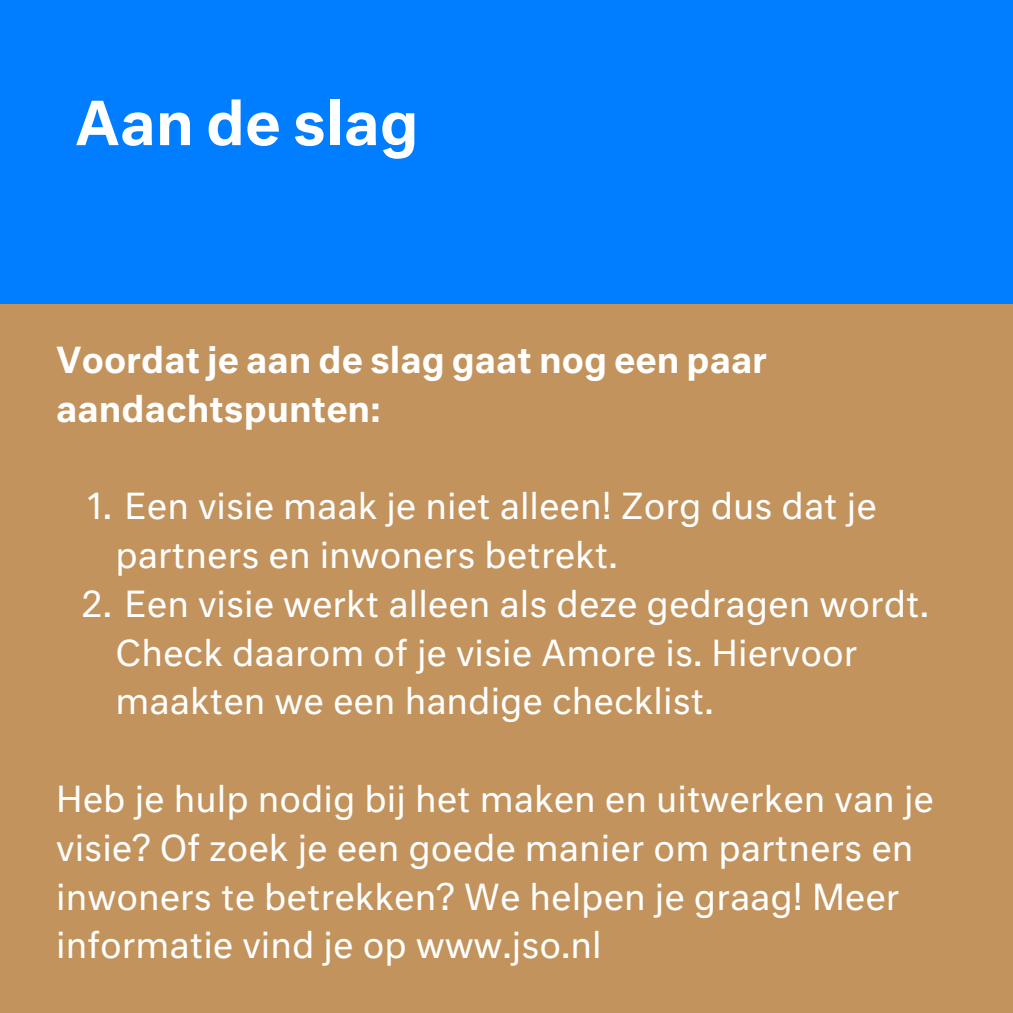
<style>
.page{position:relative;width:1013px;height:1013px;background:#fff}
.page>*{position:absolute;margin:0;border:0;box-sizing:border-box;transform-origin:0 0}
.t1{font:500 58.75px "Neutral";color:#fff}
.t2{font:34.88px/48.8px "Neutral";color:#fff}
.t3{font:500 34.88px/48.8px "Neutral";color:#fff}
</style>
<div class="page">
<div style="left:0;top:0;width:1012px;height:1012px;background:#c3935d"></div>
<div style="left:0;top:0;width:1012px;height:304px;background:#007eff"></div>
<h1 class="t1" style="left:75px;top:99px;width:345px">Aan de slag</h1>
<h2 class="t3" style="left:56px;top:339px;width:712px">Voordat je aan de slag gaat nog een paar aandachtspunten:</h2>
<p class="t2" style="left:116px;top:485px;width:763px;text-indent:-29px">1. Een visie maak je niet alleen! Zorg dus dat je partners en inwoners betrekt.</p>
<p class="t2" style="left:116px;top:583px;width:815px;text-indent:-35px">2. Een visie werkt alleen als deze gedragen wordt.<br>Check daarom of je visie Amore is. Hiervoor maakten we een handige checklist.</p>
<p class="t2" style="left:56px;top:778px;width:879px">Heb je hulp nodig bij het maken en uitwerken van je visie? Of zoek je een goede manier om partners en inwoners te betrekken? We helpen je graag! Meer informatie vind je op www.jso.nl</p>
</div>
